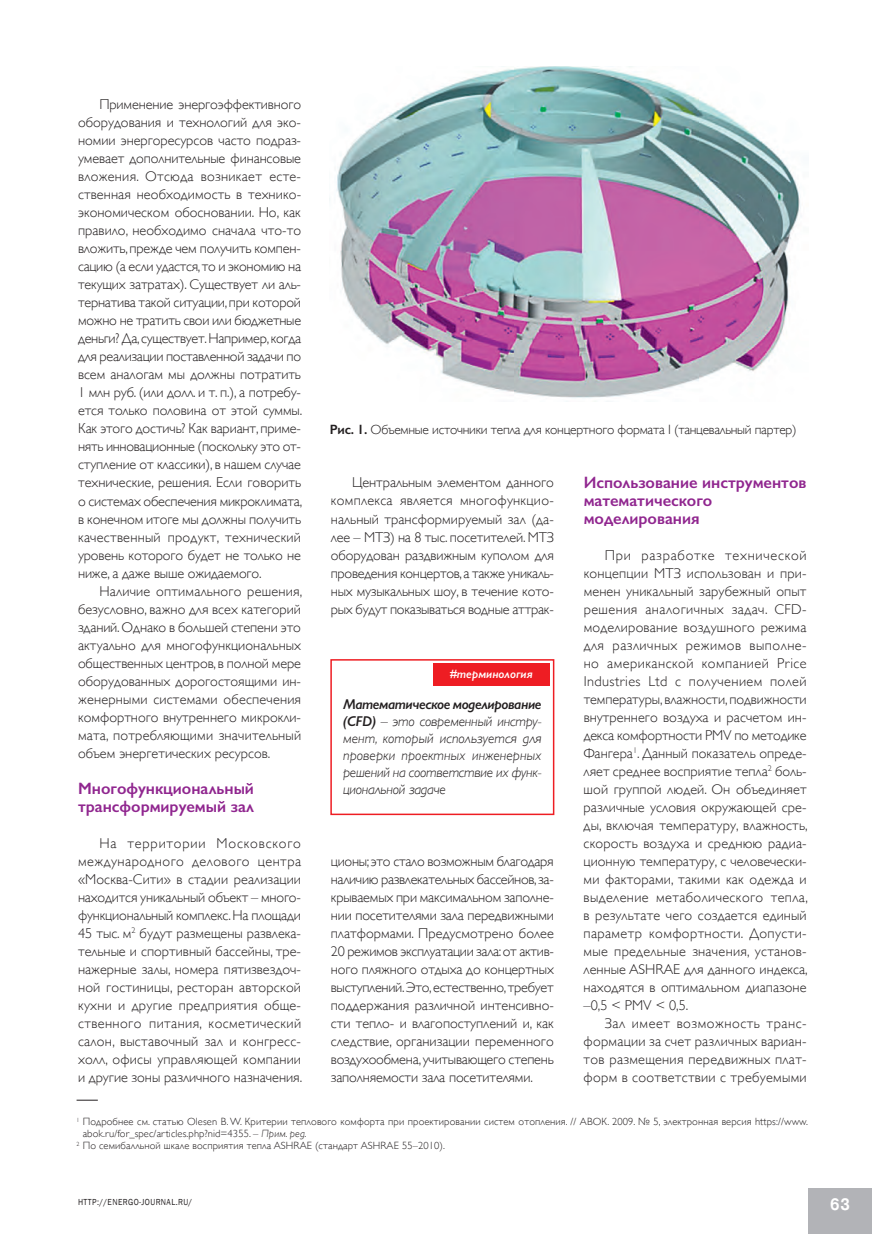
<style>
.page{position:relative;width:872px;height:1234px;background:#fff}
.page>*{position:absolute;margin:0;border:0;box-sizing:border-box;transform-origin:0 0}
._0_Main_text{font:600 16.5px/18px "Gill Sans";color:#90268f}
.t1{font:700 16.5px "Pragmatica";color:#fff;scale:.89 1}
._0_Main_text-2{font:300 14.25px/18px "Gill Sans";color:#231f20;text-align:justify}
._0_Main_text-3{font:italic 300 14.25px/17.1px "Gill Sans";letter-spacing:-.02em;color:#231f20;text-align:justify}
._0_Main_text-4{font:300 13.5px "Gill Sans";letter-spacing:-.02em;color:#231f20}
._0_Main_text-5{font:italic 600 12px "Gill Sans";color:#fff}
._0_Main_text-6{font:300 10.5px/12px "Gill Sans";letter-spacing:.01em;color:#231f20}
.t2{font:9px "Franklin Gothic";letter-spacing:.05em;color:#231f20;scale:.89 1}
.s1{font-weight:600}
.s2{font-style:italic}
</style>
<div class="page">
<div style="left:808px;top:1188px;width:64px;height:45px;background:#b2b3b7"></div>
<div style="left:330px;top:659px;width:224px;height:155px;border:2px solid #ee1d23"></div>
<div style="left:433px;top:663px;width:116px;height:23px;background:#ee1d23"></div>
<img style="left:336px;top:66px;width:465px;height:336px">
<svg style="left:77px;top:1099px;width:21px;height:1px"></svg>
<p class="_0_Main_text-2" style="left:78px;top:95px;width:226px;text-indent:21px">Применение энергоэффективного оборудования и технологий для эко&shy;номии энергоресурсов часто подраз&shy;умевает дополнительные финансовые вложения. Отсюда возникает есте&shy;ственная необходимость в технико&shy;экономическом обосновании. Но, как правило, необходимо сначала что-то вложить, прежде чем получить компен&shy;сацию (а если удастся, то и экономию на текущих затратах). Существует ли аль&shy;тернатива такой ситуации, при которой можно не тратить свои или бюджетные деньги? Да, существует. Например, когда для реализации поставленной задачи по всем аналогам мы должны потратить 1 млн руб. (или долл. и т. п.), а потребу&shy;ется только половина от этой суммы.<br>Как этого достичь? Как вариант, приме&shy;нять инновационные (поскольку это от&shy;ступление от классики), в нашем случае технические, решения. Если говорить о системах обеспечения микроклимата, в конечном итоге мы должны получить качественный продукт, технический уровень которого будет не только не ниже, а даже выше ожидаемого.</p>
<p class="_0_Main_text-2" style="left:78px;top:581px;width:226px;text-indent:21px">Наличие оптимального решения, безусловно, важно для всех категорий зданий. Однако в большей степени это актуально для многофункциональных общественных центров, в полной мере оборудованных дорогостоящими ин&shy;женерными системами обеспечения комфортного внутреннего микрокли&shy;мата, потребляющими значительный объем энергетических ресурсов.</p>
<p class="_0_Main_text" style="left:78px;top:778px;width:177px">Многофункциональный трансформируемый зал</p>
<p class="_0_Main_text-2" style="left:78px;top:833px;width:226px;text-indent:21px">На территории Московского международного делового центра «Москва-Сити» в стадии реализации находится уникальный объект – много&shy;функциональный комплекс. На площади 45 тыс. м<sup>2</sup> будут размещены развлека&shy;тельные и спортивный бассейны, тре&shy;нажерные залы, номера пятизвездоч&shy;ной гостиницы, ресторан авторской кухни и другие предприятия обще&shy;ственного питания, косметический салон, выставочный зал и конгресс&shy;холл, офисы управляющей компании и другие зоны различного назначения.</p>
<p class="_0_Main_text-4" style="left:330px;top:419px;width:468px"><span class="s1">Рис. 1.</span> Объемные источники тепла для концертного формата I (танцевальный партер)</p>
<p class="_0_Main_text-2" style="left:331px;top:473px;width:224px;text-indent:21px">Центральным элементом данного комплекса является многофункцио&shy;нальный трансформируемый зал (да&shy;лее – МТЗ) на 8 тыс. посетителей. МТЗ оборудован раздвижным куполом для проведения концертов, а также уникаль&shy;ных музыкальных шоу, в течение кото&shy;рых будут показываться водные аттрак-</p>
<p class="_0_Main_text-5" style="left:450px;top:666px;width:84px">#терминология</p>
<p class="_0_Main_text-3" style="left:343px;top:695px;width:200px"><span class="s1">Математическое моделирование (CFD)</span> – это современный инстру&shy;мент, который используется для проверки проектных инженерных решений на соответствие их функ&shy;циональной задаче</p>
<p class="_0_Main_text-2" style="left:331px;top:851px;width:224px">ционы; это стало возможным благодаря наличию развлекательных бассейнов, за&shy;крываемых при максимальном заполне&shy;нии посетителями зала передвижными платформами. Предусмотрено более 20 режимов эксплуатации зала: от актив&shy;ного пляжного отдыха до концертных выступлений. Это, естественно, требует поддержания различной интенсивно&shy;сти тепло- и влагопоступлений и, как следствие, организации переменного воздухообмена, учитывающего степень заполняемости зала посетителями.</p>
<p class="_0_Main_text" style="left:583px;top:472px;width:224px">Использование инструментов математического моделирования</p>
<p class="_0_Main_text-2" style="left:583px;top:545px;width:226px;text-indent:21px">При разработке технической концепции МТЗ использован и при&shy;менен уникальный зарубежный опыт решения аналогичных задач. СFD&shy;моделирование воздушного режима для различных режимов выполне&shy;но американской компанией Price Industries Ltd с получением полей температуры, влажности, подвижности внутреннего воздуха и расчетом ин&shy;декса комфортности PMV по методике Фангера<sup>1</sup>. Данный показатель опреде&shy;ляет среднее восприятие тепла<sup>2</sup> боль&shy;шой группой людей. Он объединяет различные условия окружающей сре&shy;ды, включая температуру, влажность, скорость воздуха и среднюю радиа&shy;ционную температуру, с человечески&shy;ми факторами, такими как одежда и выделение метаболического тепла, в результате чего создается единый параметр комфортности. Допусти&shy;мые предельные значения, установ&shy;ленные ASHRAE для данного индекса, находятся в оптимальном диапазоне –0,5 &lt; PMV &lt; 0,5.</p>
<p class="_0_Main_text-2" style="left:583px;top:1013px;width:224px;text-indent:21px">Зал имеет возможность транс&shy;формации за счет различных вариан&shy;тов размещения передвижных плат&shy;форм в соответствии с требуемыми</p>
<p class="_0_Main_text-6" style="left:83px;top:1114px;width:727px;text-indent:-6px"><sup>1</sup> Подробнее см. статью Olesen B. W. Критерии теплового комфорта при проектировании систем отопления. // АВОК. 2009. № 5, электронная версия https://www. abok.ru/for_spec/articles.php?nid=4355. – <span class="s2">Прим. ред.</span></p>
<p class="_0_Main_text-6" style="left:77px;top:1138px;width:370px"><sup>2</sup> По семибалльной шкале восприятия тепла ASHRAE (стандарт ASHRAE 55–2010).</p>
<p class="t2" style="left:78px;top:1196px;width:130px">HTTP://ENERGO-JOURNAL.RU/</p>
<p class="t1" style="left:830px;top:1193px;width:24px">63</p>
</div>
